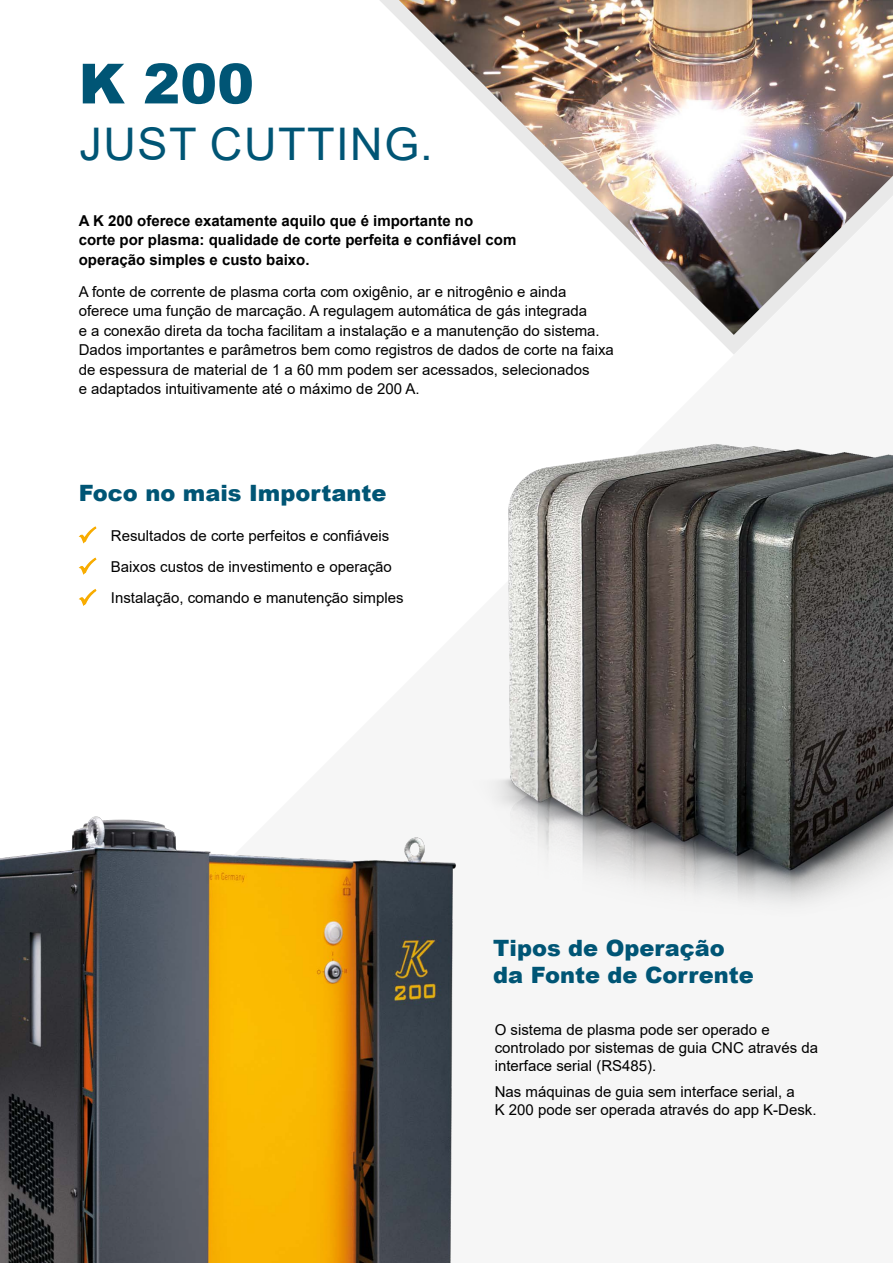
<style>
.page{position:relative;width:893px;height:1263px;background:#fff}
.page>*{position:absolute;margin:0;border:0;box-sizing:border-box;transform-origin:0 0}
.t1{font:900 55.35px "Arial";color:#005575}
.t2{font:45px "Arial";letter-spacing:.035em;color:#005575}
.t3{font:900 22.5px/27px "Arial";color:#005575}
.t4{font:15px/19.5px "Arial";color:#000}
.t5{font:700 15px/19.5px "Arial";color:#000}
</style>
<div class="page">
<img style="left:399px;top:0;width:494px;height:335px">
<img style="left:479px;top:443px;width:414px;height:472px">
<img style="left:0;top:791px;width:510px;height:472px">
<h1 class="t1" style="left:79px;top:43px;width:177px">K 200</h1>
<h2 class="t2" style="left:79px;top:113px;width:355px">JUST CUTTING.</h2>
<p class="t5" style="left:79px;top:211px;width:439px">A K 200 oferece exatamente aquilo que é importante no<br>corte por plasma: qualidade de corte perfeita e confiável com operação simples e custo baixo.</p>
<p class="t4" style="left:79px;top:282px;width:537px">A fonte de corrente de plasma corta com oxigênio, ar e nitrogênio e ainda oferece uma função de marcação. A regulagem automática de gás integrada<br>e a conexão direta da tocha facilitam a instalação e a manutenção do sistema.<br>Dados importantes e parâmetros bem como registros de dados de corte na faixa de espessura de material de 1 a 60 mm podem ser acessados, selecionados<br>e adaptados intuitivamente até o máximo de 200 A.</p>
<h3 class="t3" style="left:79px;top:479px;width:309px">Foco no mais Importante</h3>
<p class="t4" style="left:111px;top:520px;width:294px;line-height:31.2px">Resultados de corte perfeitos e confiáveis<br>Baixos custos de investimento e operação<br>Instalação, comando e manutenção simples</p>
<h3 class="t3" style="left:493px;top:934px;width:262px">Tipos de Operação da Fonte de Corrente</h3>
<p class="t4" style="left:495px;top:1020px;width:325px;line-height:18px">O sistema de plasma pode ser operado e controlado por sistemas de guia CNC através da interface serial (RS485).</p>
<p class="t4" style="left:495px;top:1083px;width:323px;line-height:18px">Nas máquinas de guia sem interface serial, a<br>K 200 pode ser operada através do app K-Desk.</p>
</div>
